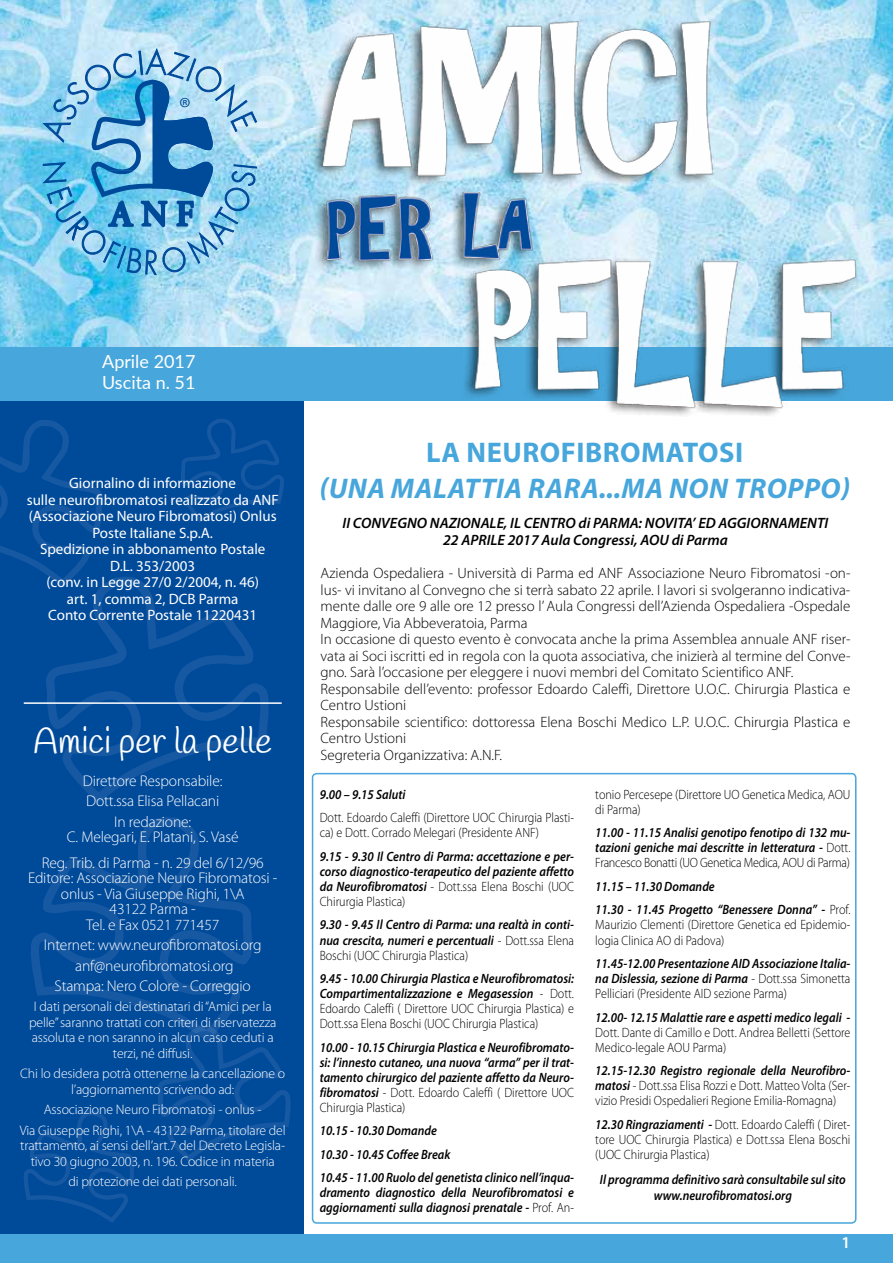
<style>
.page{position:relative;width:893px;height:1263px;background:#fff}
.page>*{position:absolute;margin:0;border:0;box-sizing:border-box;transform-origin:0 0}
.t1{font:36px "Handlee";letter-spacing:-.01em;color:#fff}
.t2{font:300 29.55px "Myriad Pro";color:#004a9a}
.t3{font:italic 700 28.5px "Myriad Pro";letter-spacing:.02em;color:#47a6db}
.t4{font:700 28.5px "Myriad Pro";letter-spacing:.02em;color:#47a6db}
.t5{font:18px/21px "Lato";color:#fff}
.t6{font:600 16.5px "Myriad Pro";color:#fff}
.t7{font:300 15.6px/20.4px "Myriad Pro";letter-spacing:-.01em;color:#fff;text-align:center}
.t8{font:300 15px/16.5px "Myriad Pro";color:#000}
.t9{font:15px/16.5px "Myriad Pro";color:#fff;text-align:center}
.t10{font:italic 600 15px/17.2px "Myriad Pro";color:#000;text-align:center}
.t11{font:300 13.8px/15.6px "Myriad Pro";letter-spacing:-.01em;color:#fff;text-align:center}
.t12{font:italic 600 13.5px/15px "Myriad Pro";color:#000;text-align:justify;scale:.9 1}
.t13{font:300 13.5px/15px "Myriad Pro";color:#000;scale:.9 1}
.s1{font-weight:300;font-style:normal}
.s2{font-weight:600;font-style:italic}
</style>
<div class="page">
<div style="left:0;top:1234px;width:893px;height:29px;background:#47a6db"></div>
<div style="left:0;top:400px;width:304px;height:834px;background:#004a9a"></div>
<svg style="left:24px;top:817px;width:267px;height:406px"></svg>
<svg style="left:0;top:419px;width:284px;height:384px"></svg>
<img style="left:0;top:0;width:893px;height:347px">
<div style="left:0;top:347px;width:893px;height:53px;background:#47a6db"></div>
<img style="left:298px;top:21px;width:577px;height:395px">
<svg style="left:41px;top:47px;width:217px;height:228px;background:#77b9df"></svg>
<hr style="left:24px;top:702px;width:258px;height:2px;background:#fff">
<div style="left:312px;top:773px;width:544px;height:451px;border:2px solid #47a6db;border-radius:4px"></div>
<h2 class="t2" style="left:179px;top:92px;width:13px">®</h2>
<h3 class="t5" style="left:102px;top:350px;width:95px">Aprile 2017<br>Uscita n. 51</h3>
<p class="t9" style="left:27px;top:475px;width:253px">Giornalino di informazione<br>sulle neurofibromatosi realizzato da ANF (Associazione Neuro Fibromatosi) Onlus<br>Poste Italiane S.p.A.<br>Spedizione in abbonamento Postale<br>D.L. 353/2003<br>(conv. in Legge 27/0 2/2004, n. 46)<br>art. 1, comma 2, DCB Parma<br>Conto Corrente Postale 11220431</p>
<h1 class="t1" style="left:33px;top:719px;width:240px">Amici per la pelle</h1>
<p class="t7" style="left:83px;top:771px;width:141px">Direttore Responsabile:<br>Dott.ssa Elisa Pellacani<br>In redazione:</p>
<p class="t7" style="left:42px;top:825px;width:223px;line-height:25.3px">C. Melegari, E. Platani, S. Vasé<br>Reg. Trib. di Parma - n. 29 del 6/12/96</p>
<p class="t7" style="left:28px;top:870px;width:251px;line-height:15.5px">Editore: Associazione Neuro Fibromatosi - onlus - Via Giuseppe Righi, 1\A<br>43122 Parma -<br>Tel. e Fax 0521 771457</p>
<p class="t7" style="left:44px;top:935px;width:219px">Internet: www.neurofibromatosi.org anf@neurofibromatosi.org<br>Stampa: Nero Colore - Correggio</p>
<p class="t11" style="left:29px;top:999px;width:249px">I dati personali dei destinatari di “Amici per la pelle” saranno trattati con criteri di riservatezza assoluta e non saranno in alcun caso ceduti a terzi, né diffusi.</p>
<p class="t11" style="left:20px;top:1066px;width:267px">Chi lo desidera potrà ottenerne la cancellazione o l’aggiornamento scrivendo ad:</p>
<p class="t11" style="left:20px;top:1100px;width:268px;line-height:20.4px">Associazione Neuro Fibromatosi - onlus -<br>Via Giuseppe Righi, 1\A - 43122 Parma, titolare del</p>
<p class="t11" style="left:20px;top:1138px;width:266px">trattamento, ai sensi dell’art.7 del Decreto Legisla&shy;tivo 30 giugno 2003, n. 196. Codice in materia</p>
<p class="t11" style="left:68px;top:1174px;width:170px">di protezione dei dati personali.</p>
<h3 class="t4" style="left:426px;top:437px;width:319px">LA NEUROFIBROMATOSI</h3>
<h3 class="t3" style="left:319px;top:473px;width:532px">(UNA MALATTIA RARA...MA NON TROPPO)</h3>
<p class="t10" style="left:343px;top:514px;width:487px">II CONVEGNO NAZIONALE, IL CENTRO di PARMA: NOVITA’ ED AGGIORNAMENTI<br>22 APRILE 2017 Aula Congressi, AOU di Parma</p>
<p class="t8" style="left:320px;top:565px;width:531px">Azienda Ospedaliera - Università di Parma ed ANF Associazione Neuro Fibromatosi -on&shy;lus- vi invitano al Convegno che si terrà sabato 22 aprile. I lavori si svolgeranno indicativa&shy;mente dalle ore 9 alle ore 12 presso l’ Aula Congressi dell’Azienda Ospedaliera -Ospedale Maggiore, Via Abbeveratoia, Parma<br>In occasione di questo evento è convocata anche la prima Assemblea annuale ANF riser&shy;vata ai Soci iscritti ed in regola con la quota associativa, che inizierà al termine del Conve&shy;gno. Sarà l’occasione per eleggere i nuovi membri del Comitato Scientifico ANF.<br>Responsabile dell’evento: professor Edoardo Caleffi, Direttore U.O.C. Chirurgia Plastica e Centro Ustioni<br>Responsabile scientifico: dottoressa Elena Boschi Medico L.P. U.O.C. Chirurgia Plastica e Centro Ustioni<br>Segreteria Organizzativa: A.N.F.</p>
<p class="t12" style="left:320px;top:787px;width:97px">9.00 – 9.15 Saluti</p>
<p class="t13" style="left:320px;top:811px;width:284px">Dott. Edoardo Caleffi (Direttore UOC Chirurgia Plasti&shy;ca) e Dott. Corrado Melegari (Presidente ANF)</p>
<p class="t12" style="left:320px;top:849px;width:284px">9.15 - 9.30 Il Centro di Parma: accettazione e per&shy;corso diagnostico-terapeutico del paziente affetto da Neurofibromatosi <span class="s1">- Dott.ssa Elena Boschi (UOC Chirurgia Plastica)</span></p>
<p class="t12" style="left:320px;top:918px;width:284px">9.30 - 9.45 Il Centro di Parma: una realtà in conti&shy;nua crescita, numeri e percentuali <span class="s1">- Dott.ssa Elena Boschi (UOC Chirurgia Plastica)</span></p>
<p class="t13" style="left:320px;top:971px;width:284px;text-align:justify"><span class="s2">9.45 - 10.00 Chirurgia Plastica e Neurofibromatosi:<br>Compartimentalizzazione e Megasession</span> - Dott.<br>Edoardo Caleffi ( Direttore UOC Chirurgia Plastica) e Dott.ssa Elena Boschi (UOC Chirurgia Plastica)</p>
<p class="t12" style="left:320px;top:1040px;width:284px">10.00 - 10.15 Chirurgia Plastica e Neurofibromato&shy;si: l’innesto cutaneo, una nuova “arma” per il trat&shy;tamento chirurgico del paziente affetto da Neuro&shy;fibromatosi <span class="s1">- Dott. Edoardo Caleffi ( Direttore UOC Chirurgia Plastica)</span></p>
<p class="t12" style="left:320px;top:1119px;width:284px;line-height:23.5px;text-align:left">10.15 - 10.30 Domande<br>10.30 - 10.45 Coffee Break<br>10.45 - 11.00 Ruolo del genetista clinico nell’inqua-</p>
<p class="t12" style="left:320px;top:1185px;width:284px">dramento diagnostico della Neurofibromatosi e aggiornamenti sulla diagnosi prenatale - <span class="s1">Prof. An-</span></p>
<p class="t13" style="left:595px;top:787px;width:285px">tonio Percesepe (Direttore UO Genetica Medica, AOU di Parma)</p>
<p class="t12" style="left:595px;top:826px;width:285px">11.00 - 11.15 Analisi genotipo fenotipo di 132 mu&shy;tazioni geniche mai descritte in letteratura - <span class="s1">Dott.<br>Francesco Bonatti (UO Genetica Medica, AOU di Parma)</span></p>
<p class="t12" style="left:595px;top:875px;width:285px;line-height:23.5px">11.15 – 11.30 Domande<br>11.30 - 11.45 Progetto “Benessere Donna” - <span class="s1">Prof.</span></p>
<p class="t13" style="left:595px;top:918px;width:285px">Maurizio Clementi (Direttore Genetica ed Epidemio&shy;logia Clinica AO di Padova)</p>
<p class="t12" style="left:595px;top:956px;width:285px">11.45-12.00 Presentazione AID Associazione Italia&shy;na Dislessia, sezione di Parma <span class="s1">- Dott.ssa Simonetta Pelliciari (Presidente AID sezione Parma)</span></p>
<p class="t12" style="left:595px;top:1010px;width:285px">12.00- 12.15 Malattie rare e aspetti medico legali -</p>
<p class="t13" style="left:595px;top:1025px;width:285px">Dott. Dante di Camillo e Dott. Andrea Belletti (Settore<br>Medico-legale AOU Parma)</p>
<p class="t13" style="left:595px;top:1063px;width:285px;text-align:justify"><span class="s2">12.15-12.30 Registro regionale della Neurofibro&shy;matosi</span> - Dott.ssa Elisa Rozzi e Dott. Matteo Volta (Ser&shy;vizio Presidi Ospedalieri Regione Emilia-Romagna)</p>
<p class="t13" style="left:595px;top:1117px;width:285px;text-align:justify"><span class="s2">12.30 Ringraziamenti -</span> Dott. Edoardo Caleffi ( Diret&shy;tore UOC Chirurgia Plastica) e Dott.ssa Elena Boschi (UOC Chirurgia Plastica)</p>
<p class="t12" style="left:600px;top:1171px;width:275px;line-height:16.5px;text-align:center">Il programma definitivo sarà consultabile sul sito www.neurofibromatosi.org</p>
<p class="t6" style="left:842px;top:1233px;width:10px">1</p>
</div>
